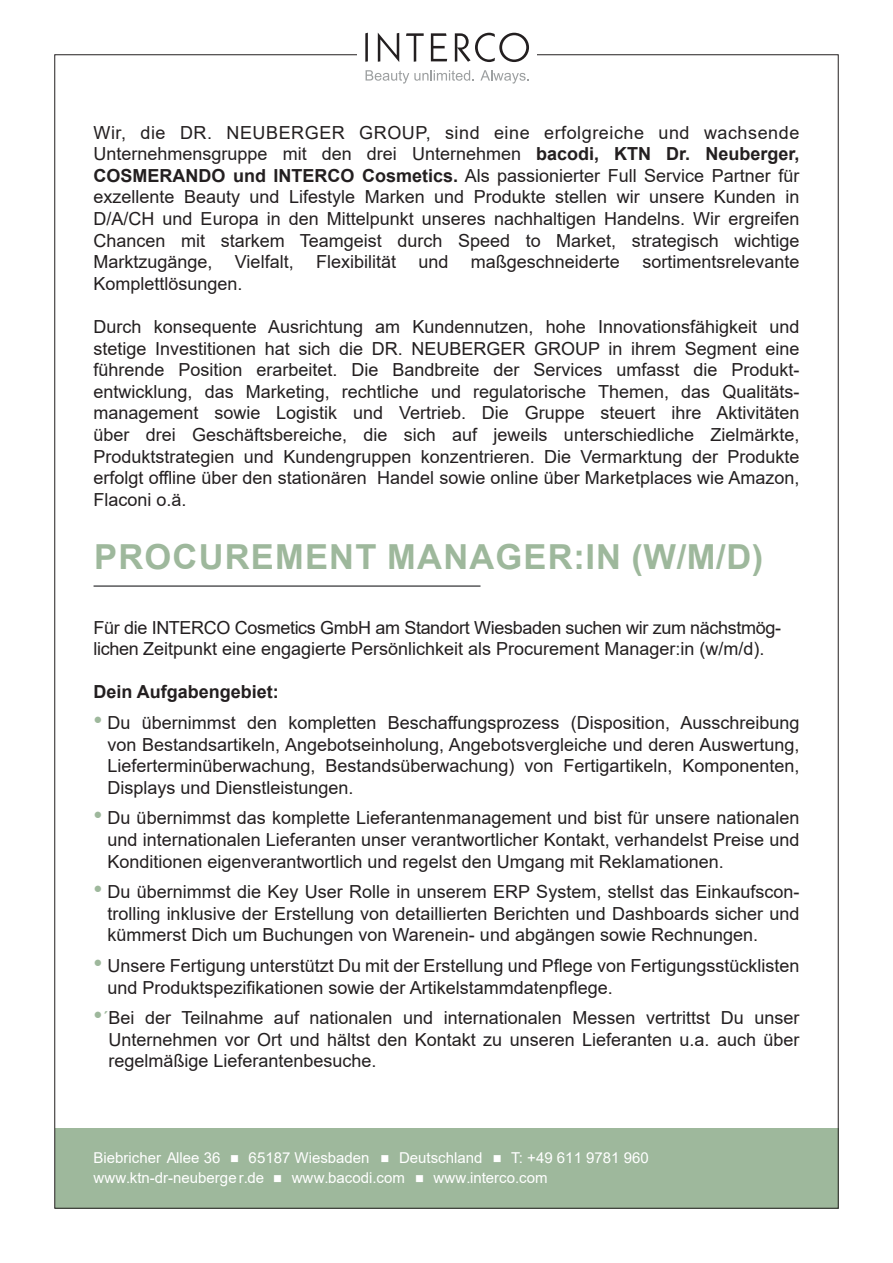
<style>
.page{position:relative;width:893px;height:1263px;background:#fff}
.page>*{position:absolute;margin:0;border:0;box-sizing:border-box;transform-origin:0 0}
.t1{font:700 34.5px "Arial";letter-spacing:.035em;color:#9eb89c}
.t2{font:18px/21.6px "Arial";color:#231f20;text-align:justify}
.t3{font:18px/21.6px "Arial";letter-spacing:-.02em;color:#231f20}
.t4{font:700 18px "Arial";color:#231f20}
.t5{font:15px/19.5px "Arial";color:#fff}
.s1{font-weight:700}
.s2{font-size:25.5px;color:#9eb89c}
.s3{color:#9eb89c}
</style>
<div class="page">
<div style="left:55px;top:1128px;width:783px;height:80px;background:#9eb89c"></div>
<svg style="left:365px;top:33px;width:164px;height:29px"></svg>
<svg style="left:366px;top:70px;width:108px;height:14px"></svg>
<svg style="left:480px;top:70px;width:49px;height:14px"></svg>
<hr style="left:94px;top:585px;width:386px;height:2px;background:#57585a">
<p class="t2" style="left:94px;top:121px;width:707px">Wir, die DR. NEUBERGER GROUP, sind eine erfolgreiche und wachsende Unternehmensgruppe mit den drei Unternehmen <span class="s1">bacodi, KTN Dr. Neuberger, COSMERANDO und INTERCO Cosmetics.</span> Als passionierter Full Service Partner für exzellente Beauty und Lifestyle Marken und Produkte stellen wir unsere Kunden in D/A/CH und Europa in den Mittelpunkt unseres nachhaltigen Handelns. Wir ergreifen Chancen mit starkem Teamgeist durch Speed to Market, strategisch wichtige Marktzugänge, Vielfalt, Flexibilität und maßgeschneiderte sortimentsrelevante Komplettlösungen.</p>
<p class="t2" style="left:94px;top:316px;width:707px">Durch konsequente Ausrichtung am Kundennutzen, hohe Innovationsfähigkeit und stetige Investitionen hat sich die DR. NEUBERGER GROUP in ihrem Segment eine führende Position erarbeitet. Die Bandbreite der Services umfasst die Produkt&shy;entwicklung, das Marketing, rechtliche und regulatorische Themen, das Qualitäts&shy;management sowie Logistik und Vertrieb. Die Gruppe steuert ihre Aktivitäten über drei Geschäftsbereiche, die sich auf jeweils unterschiedliche Zielmärkte, Produktstrategien und Kundengruppen konzentrieren. Die Vermarktung der Produkte erfolgt offline über den stationären Handel sowie online über Marketplaces wie Amazon, Flaconi o.ä.</p>
<h1 class="t1" style="left:94px;top:532px;width:671px">PROCUREMENT MANAGER:IN (W/M/D)</h1>
<p class="t3" style="left:94px;top:616px;width:689px">Für die INTERCO Cosmetics GmbH am Standort Wiesbaden suchen wir zum nächstmög&shy;lichen Zeitpunkt eine engagierte Persönlichkeit als Procurement Manager:in (w/m/d).</p>
<p class="t4" style="left:94px;top:679px;width:187px">Dein Aufgabengebiet:</p>
<p class="t2" style="left:107px;top:712px;width:693px;text-indent:-14px"><span class="s2">•</span> Du übernimmst den kompletten Beschaffungsprozess (Disposition, Ausschreibung von Bestandsartikeln, Angebotseinholung, Angebotsvergleiche und deren Auswertung, Lieferterminüberwachung, Bestandsüberwachung) von Fertigartikeln, Komponenten, Displays und Dienstleistungen.</p>
<p class="t2" style="left:107px;top:807px;width:693px;text-indent:-14px"><span class="s2">•</span> Du übernimmst das komplette Lieferantenmanagement und bist für unsere nationalen und internationalen Lieferanten unser verantwortlicher Kontakt, verhandelst Preise und Konditionen eigenverantwortlich und regelst den Umgang mit Reklamationen.</p>
<p class="t2" style="left:107px;top:881px;width:693px;text-indent:-14px"><span class="s2">•</span> Du übernimmst die Key User Rolle in unserem ERP System, stellst das Einkaufscon&shy;trolling inklusive der Erstellung von detaillierten Berichten und Dashboards sicher und kümmerst Dich um Buchungen von Warenein- und abgängen sowie Rechnungen.</p>
<p class="t2" style="left:107px;top:955px;width:693px;text-indent:-14px"><span class="s2">•</span> Unsere Fertigung unterstützt Du mit der Erstellung und Pflege von Fertigungsstücklisten und Produktspezifikationen sowie der Artikelstammdatenpflege.</p>
<p class="t2" style="left:108px;top:1007px;width:692px;text-indent:-15px"><span class="s2">•</span><span class="s3">´</span>Bei der Teilnahme auf nationalen und internationalen Messen vertrittst Du unser Unternehmen vor Ort und hältst den Kontakt zu unseren Lieferanten u.a. auch über regelmäßige Lieferantenbesuche.</p>
<p class="t5" style="left:93px;top:1148px;width:557px">Biebricher Allee 36 ■ 65187 Wiesbaden ■ Deutschland ■ T: +49 611 9781 960 www.ktn-dr-neuberge r.de ■ www.bacodi.com ■ www.interco.com</p>
</div>
